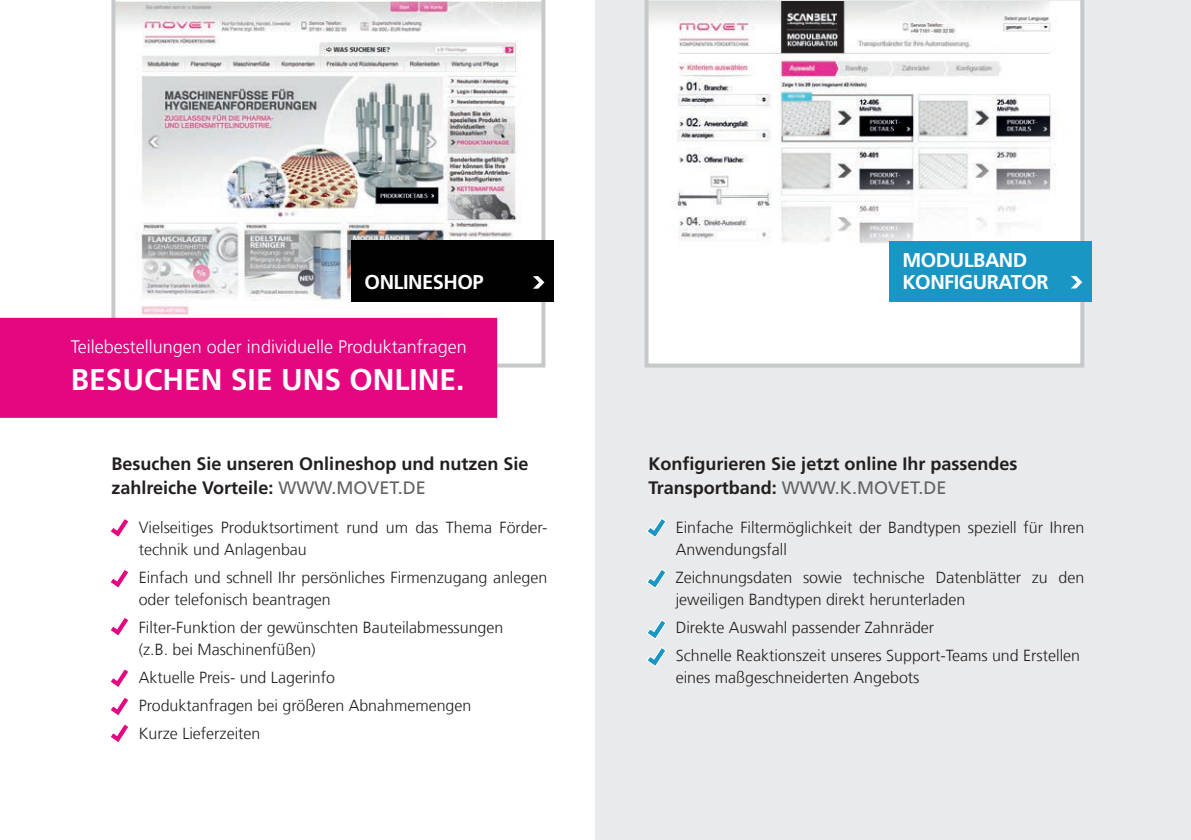
<style>
.page{position:relative;width:1191px;height:840px;background:#fff}
.page>*{position:absolute;margin:0;border:0;box-sizing:border-box;transform-origin:0 0}
.t1{font:700 30px "Frutiger LT Com";color:#fff}
.t2{font:700 20px "Frutiger LT Com";letter-spacing:-.025em;color:#fff}
.t3{font:700 18px/24px "Frutiger LT Com";color:#231f20}
.t4{font:300 18px "Frutiger LT Com";color:#fff}
.t5{font:300 16px/22px "Frutiger LT Com";color:#231f20}
.s1{font-weight:400;color:#636366}
</style>
<div class="page">
<div style="left:595px;top:0;width:596px;height:839px;background:#e9eaeb"></div>
<svg style="left:111px;top:0;width:434px;height:367px"></svg>
<svg style="left:644px;top:0;width:440px;height:367px"></svg>
<div style="left:0;top:317px;width:497px;height:100px;background:#e50780"></div>
<div style="left:352px;top:240px;width:202px;height:61px;background:#010101"></div>
<svg style="left:533px;top:276px;width:11px;height:12px"></svg>
<div style="left:889px;top:240px;width:202px;height:61px;background:#1a96c5"></div>
<svg style="left:1071px;top:276px;width:11px;height:12px"></svg>
<svg style="left:110px;top:519px;width:19px;height:18px"></svg>
<svg style="left:647px;top:518px;width:19px;height:20px"></svg>
<svg style="left:111px;top:569px;width:18px;height:19px"></svg>
<svg style="left:647px;top:569px;width:19px;height:20px"></svg>
<svg style="left:111px;top:617px;width:18px;height:19px"></svg>
<svg style="left:647px;top:620px;width:19px;height:19px"></svg>
<svg style="left:111px;top:698px;width:17px;height:17px"></svg>
<svg style="left:111px;top:724px;width:17px;height:19px"></svg>
<svg style="left:110px;top:669px;width:19px;height:18px"></svg>
<svg style="left:647px;top:647px;width:19px;height:20px"></svg>
<p class="t2" style="left:902px;top:248px;width:126px">MODULBAND</p>
<p class="t2" style="left:364px;top:270px;width:120px">ONLINESHOP</p>
<p class="t2" style="left:902px;top:270px;width:148px">KONFIGURATOR</p>
<p class="t4" style="left:71px;top:336px;width:397px">Teilebestellungen oder individuelle Produktanfragen</p>
<h1 class="t1" style="left:71px;top:361px;width:395px">BESUCHEN SIE UNS ONLINE.</h1>
<p class="t3" style="left:112px;top:452px;width:418px">Besuchen Sie unseren Onlineshop und nutzen Sie zahlreiche Vorteile: <span class="s1">WWW.MOVET.DE</span></p>
<p class="t3" style="left:648px;top:452px;width:370px">Konfigurieren Sie jetzt online Ihr passendes<br>Transportband: <span class="s1">WWW.K.MOVET.DE</span></p>
<p class="t5" style="left:139px;top:516px;width:410px">Vielseitiges Produktsortiment rund um das Thema Förder&shy;technik und Anlagenbau</p>
<p class="t5" style="left:139px;top:566px;width:410px">Einfach und schnell Ihr persönliches Firmenzugang anlegen oder telefonisch beantragen</p>
<p class="t5" style="left:139px;top:616px;width:366px">Filter-Funktion der gewünschten Bauteilabmessungen (z.B. bei Maschinenfüßen)</p>
<p class="t5" style="left:139px;top:663px;width:334px;line-height:28px">Aktuelle Preis- und Lagerinfo<br>Produktanfragen bei größeren Abnahmemengen<br>Kurze Lieferzeiten</p>
<p class="t5" style="left:676px;top:516px;width:410px">Einfache Filtermöglichkeit der Bandtypen speziell für Ihren<br>Anwendungsfall</p>
<p class="t5" style="left:676px;top:566px;width:410px">Zeichnungsdaten sowie technische Datenblätter zu den jeweiligen Bandtypen direkt herunterladen</p>
<p class="t5" style="left:676px;top:613px;width:406px;line-height:28px">Direkte Auswahl passender Zahnräder<br>Schnelle Reaktionszeit unseres Support-Teams und Erstellen</p>
<p class="t5" style="left:676px;top:666px;width:245px">eines maßgeschneiderten Angebots</p>
</div>
